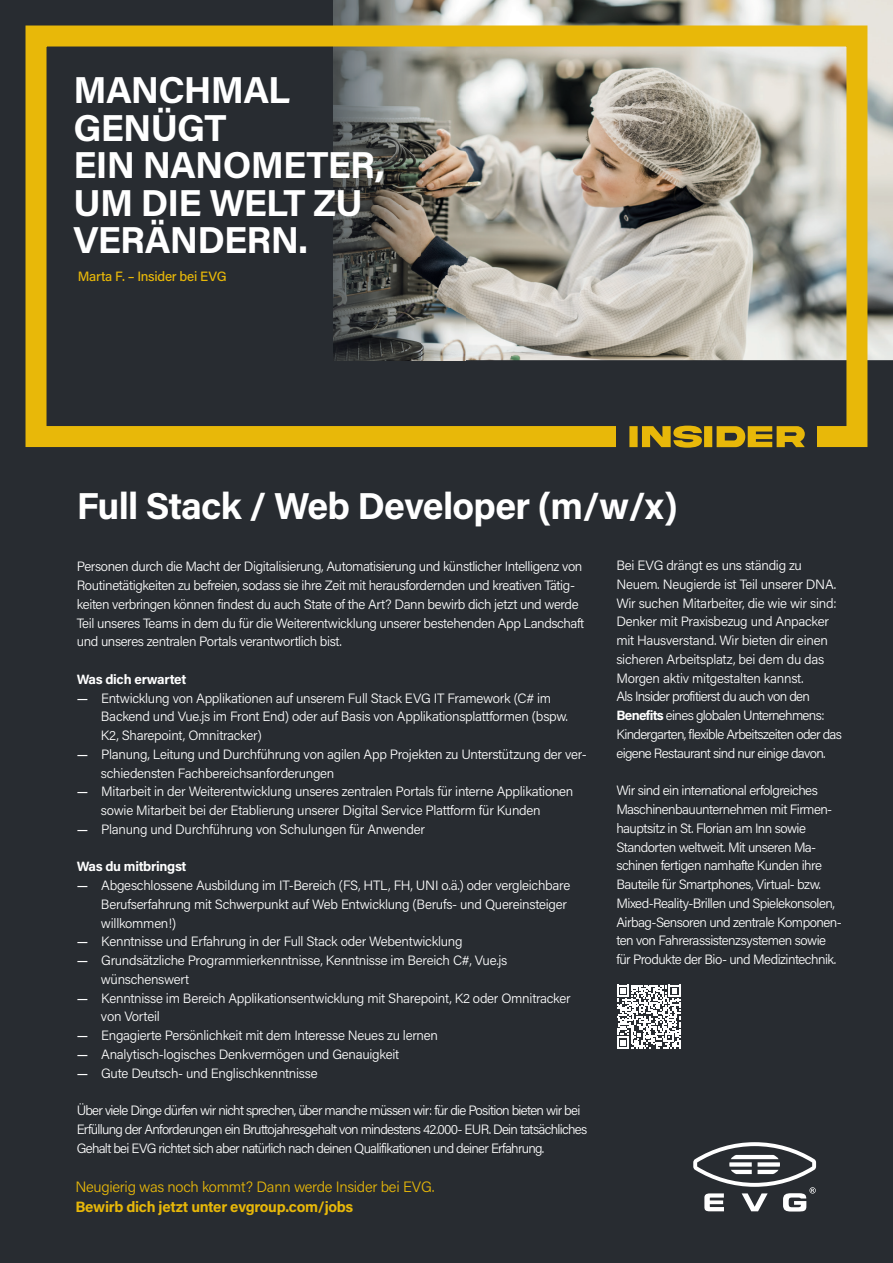
<style>
.page{position:relative;width:893px;height:1263px;background:#282c31}
.page>*{position:absolute;margin:0;border:0;box-sizing:border-box;transform-origin:0 0}
.t1{font:700 37.5px/37.5px "Acumin Pro";letter-spacing:-.02em;color:#fff}
.t2{font:300 15px "Acumin Pro";letter-spacing:-.02em;color:#e8b809}
.t3{font:700 15px "Acumin Pro";letter-spacing:-.02em;color:#e8b809}
.t4{font:300 13.5px/18.8px "Acumin Pro";letter-spacing:-.03em;color:#fff}
.t5{font:300 13.5px/18.8px "Acumin Pro";letter-spacing:-.055em;color:#fff}
.t6{font:700 13.5px "Acumin Pro";letter-spacing:-.02em;color:#fff}
.t7{font:500 13.5px "Acumin Pro";letter-spacing:-.02em;color:#e8b809}
.s1{font-weight:500}
.s2{font-weight:700}
</style>
<div class="page">
<img style="left:466px;top:0;width:427px;height:360px">
<img style="left:333px;top:0;width:133px;height:360px">
<div style="left:26px;top:26px;width:841px;height:421px;border:21px solid #e8b809"></div>
<div style="left:616px;top:413px;width:200px;height:47px;background:#282c31"></div>
<svg style="left:629px;top:426px;width:176px;height:22px"></svg>
<svg style="left:693px;top:1142px;width:123px;height:69px"></svg>
<svg style="left:617px;top:985px;width:64px;height:64px"></svg>
<h1 class="t1" style="left:74px;top:70px;width:313px">MANCHMAL<br>GENÜGT<br>EIN NANOMETER,<br>UM DIE WELT ZU<br>VERÄNDERN.</h1>
<p class="t7" style="left:78px;top:267px;width:150px">Marta F. – Insider bei EVG</p>
<h1 class="t1" style="left:77px;top:485px;width:603px">Full Stack / Web Developer (m/w/x)</h1>
<p class="t4" style="left:77px;top:557px;width:509px">Personen durch die Macht der Digitalisierung, Automatisierung und künstlicher Intelligenz von Routinetätigkeiten zu befreien, sodass sie ihre Zeit mit herausfordernden und kreativen Tätig&shy;keiten verbringen können findest du auch State of the Art? Dann bewirb dich jetzt und werde Teil unseres Teams in dem du für die Weiterentwicklung unserer bestehenden App Landschaft und unseres zentralen Portals verantwortlich bist.</p>
<p class="t6" style="left:77px;top:670px;width:111px">Was dich erwartet</p>
<p class="t4" style="left:101px;top:688px;width:469px;text-indent:-24px"><span class="s1">—</span> Entwicklung von Applikationen auf unserem Full Stack EVG IT Framework (C# im<br>Backend und Vue.js im Front End) oder auf Basis von Applikationsplattformen (bspw.<br>K2, Sharepoint, Omnitracker)</p>
<p class="t4" style="left:101px;top:744px;width:487px;text-indent:-24px"><span class="s1">—</span> Planung, Leitung und Durchführung von agilen App Projekten zu Unterstützung der ver&shy;schiedensten Fachbereichsanforderungen</p>
<p class="t4" style="left:101px;top:782px;width:474px;text-indent:-24px"><span class="s1">—</span> Mitarbeit in der Weiterentwicklung unseres zentralen Portals für interne Applikationen sowie Mitarbeit bei der Etablierung unserer Digital Service Plattform für Kunden</p>
<p class="t4" style="left:77px;top:819px;width:350px"><span class="s1">—</span> Planung und Durchführung von Schulungen für Anwender</p>
<p class="t6" style="left:77px;top:857px;width:111px">Was du mitbringst</p>
<p class="t4" style="left:101px;top:875px;width:471px;text-indent:-24px"><span class="s1">—</span> Abgeschlossene Ausbildung im IT-Bereich (FS, HTL, FH, UNI o.ä.) oder vergleichbare<br>Berufserfahrung mit Schwerpunkt auf Web Entwicklung (Berufs- und Quereinsteiger willkommen!)</p>
<p class="t4" style="left:77px;top:932px;width:387px"><span class="s1">—</span> Kenntnisse und Erfahrung in der Full Stack oder Webentwicklung</p>
<p class="t4" style="left:101px;top:950px;width:408px;text-indent:-24px"><span class="s1">—</span> Grundsätzliche Programmierkenntnisse, Kenntnisse im Bereich C#, Vue.js wünschenswert</p>
<p class="t4" style="left:101px;top:988px;width:471px;text-indent:-24px"><span class="s1">—</span> Kenntnisse im Bereich Applikationsentwicklung mit Sharepoint, K2 oder Omnitracker von Vorteil</p>
<p class="t4" style="left:77px;top:1025px;width:363px"><span class="s1">—</span> Engagierte Persönlichkeit mit dem Interesse Neues zu lernen</p>
<p class="t4" style="left:77px;top:1044px;width:324px"><span class="s1">—</span> Analytisch-logisches Denkvermögen und Genauigkeit</p>
<p class="t4" style="left:77px;top:1063px;width:242px"><span class="s1">—</span> Gute Deutsch- und Englischkenntnisse</p>
<p class="t5" style="left:77px;top:1100px;width:512px">Über viele Dinge dürfen wir nicht sprechen, über manche müssen wir: für die Position bieten wir bei<br>Erfüllung der Anforderungen ein Bruttojahresgehalt von mindestens 42.000- EUR. Dein tatsächliches<br>Gehalt bei EVG richtet sich aber natürlich nach deinen Qualifikationen und deiner Erfahrung.</p>
<p class="t4" style="left:616px;top:556px;width:227px">Bei EVG drängt es uns ständig zu Neuem. Neugierde ist Teil unserer DNA.<br>Wir suchen Mitarbeiter, die wie wir sind:<br>Denker mit Praxisbezug und Anpacker mit Hausverstand. Wir bieten dir einen sicheren Arbeitsplatz, bei dem du das Morgen aktiv mitgestalten kannst.<br>Als Insider profitierst du auch von den <span class="s2">Benefits</span> eines globalen Unternehmens:<br>Kindergarten, flexible Arbeitszeiten oder das eigene Restaurant sind nur einige davon.</p>
<p class="t4" style="left:616px;top:781px;width:227px">Wir sind ein international erfolgreiches Maschinenbauunternehmen mit Firmen&shy;hauptsitz in St. Florian am Inn sowie Standorten weltweit. Mit unseren Ma&shy;schinen fertigen namhafte Kunden ihre Bauteile für Smartphones, Virtual- bzw.<br>Mixed-Reality-Brillen und Spielekonsolen, Airbag-Sensoren und zentrale Komponen&shy;ten von Fahrerassistenzsystemen sowie für Produkte der Bio- und Medizintechnik.</p>
<p class="t2" style="left:75px;top:1177px;width:360px">Neugierig was noch kommt? Dann werde Insider bei EVG.</p>
<p class="t3" style="left:75px;top:1196px;width:279px">Bewirb dich jetzt unter evgroup.com/jobs</p>
</div>
